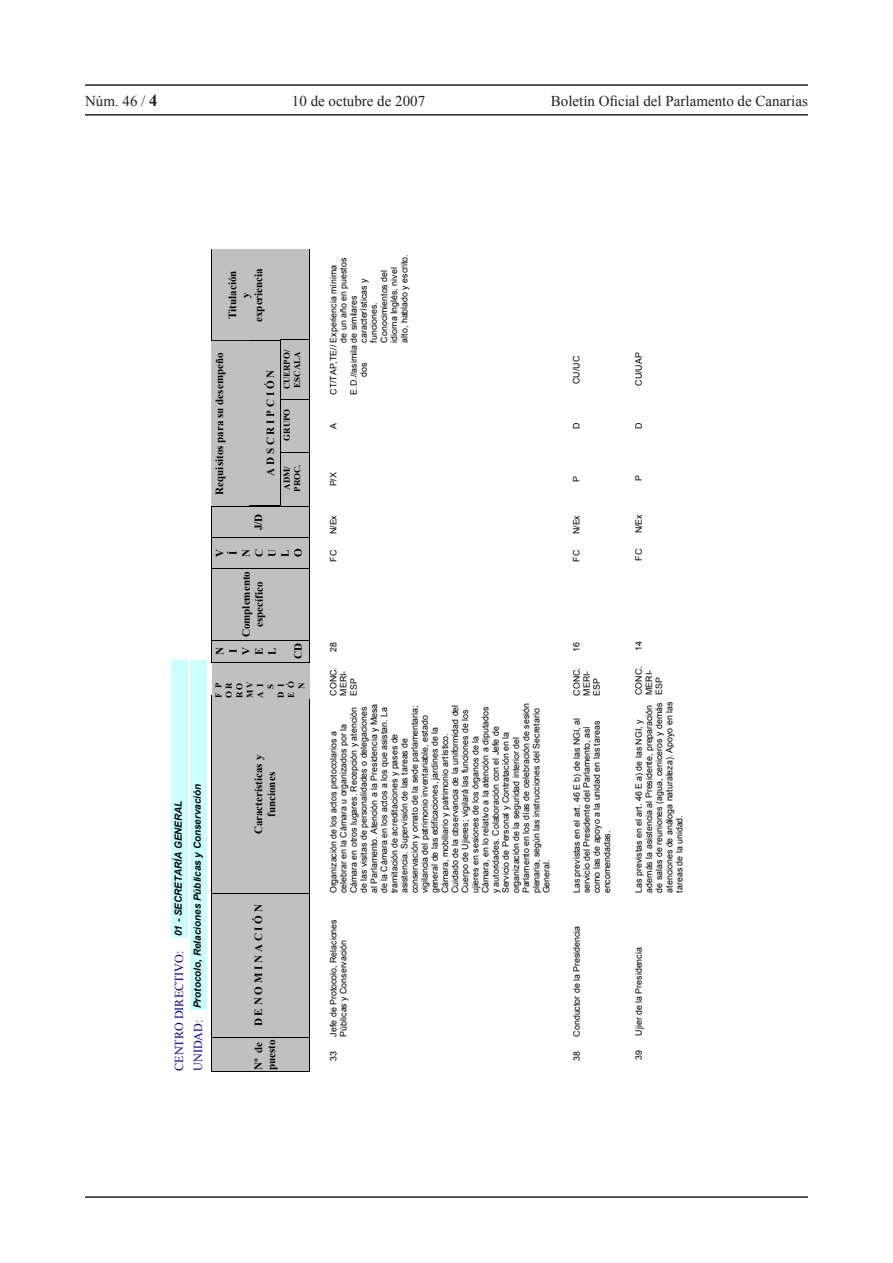
<style>
.page{position:relative;width:893px;height:1263px;background:#fff}
.page>*{position:absolute;margin:0;border:0;box-sizing:border-box;transform-origin:0 0}
.t1{font:15px "Times New Roman";color:#231f20}
.t2{font:12.15px "Times New Roman";letter-spacing:-.005em;color:#000080}
.t3{font:700 10.95px/13px "Times New Roman";color:#000}
.t4{font:italic 700 9.9px "Arial";letter-spacing:-.005em;color:#000}
.t5{font:8.85px/10.2px "Arial";color:#000}
.t6{font:700 8.85px/10.4px "Times New Roman";letter-spacing:-.005em;color:#000}
.s1{font-weight:700;font-size:16.5px}
.s2{font-family:"Times New Roman";font-weight:400;font-style:normal;font-size:12.15px;color:#000080}
</style>
<div class="page">
<hr style="left:85px;top:114px;width:723px;height:2px;background:#231f20">
<hr style="left:85px;top:84px;width:723px;height:2px;background:#231f20">
<hr style="left:85px;top:1196px;width:723px;height:2px;background:#231f20">
<div style="left:212px;top:1038px;width:97px;height:33px;background:#c0c0c0"></div>
<hr style="left:211px;top:1038px;width:1px;height:34px;background:#010000">
<hr style="left:211px;top:1038px;width:98px;height:1px;background:#010000">
<hr style="left:309px;top:1038px;width:1px;height:34px;background:#010000">
<hr style="left:211px;top:1071px;width:98px;height:1px;background:#010000">
<div style="left:212px;top:893px;width:97px;height:144px;background:#c0c0c0"></div>
<hr style="left:211px;top:893px;width:1px;height:144px;background:#010000">
<hr style="left:211px;top:893px;width:98px;height:1px;background:#010000">
<hr style="left:309px;top:893px;width:1px;height:144px;background:#010000">
<div style="left:212px;top:696px;width:97px;height:197px;background:#c0c0c0"></div>
<hr style="left:211px;top:696px;width:1px;height:197px;background:#010000">
<hr style="left:309px;top:696px;width:1px;height:197px;background:#010000">
<div style="left:212px;top:659px;width:98px;height:40px;background:#c0c0c0"></div>
<div style="left:212px;top:640px;width:98px;height:22px;background:#c0c0c0"></div>
<div style="left:212px;top:568px;width:98px;height:72px;background:#c0c0c0"></div>
<hr style="left:212px;top:640px;width:98px;height:1px;background:#010000">
<div style="left:212px;top:537px;width:98px;height:32px;background:#c0c0c0"></div>
<div style="left:212px;top:506px;width:97px;height:31px;background:#c0c0c0"></div>
<hr style="left:211px;top:506px;width:1px;height:31px;background:#010000">
<hr style="left:309px;top:506px;width:1px;height:31px;background:#010000">
<div style="left:212px;top:250px;width:97px;height:90px;background:#c0c0c0"></div>
<hr style="left:211px;top:249px;width:1px;height:91px;background:#010000">
<hr style="left:309px;top:249px;width:1px;height:91px;background:#010000">
<div style="left:212px;top:341px;width:38px;height:165px;background:#c0c0c0"></div>
<hr style="left:211px;top:341px;width:1px;height:165px;background:#010000">
<div style="left:190px;top:660px;width:17px;height:349px;background:#cff"></div>
<div style="left:250px;top:340px;width:31px;height:166px;background:#c0c0c0"></div>
<hr style="left:249px;top:505px;width:32px;height:1px;background:#010000">
<div style="left:280px;top:450px;width:29px;height:56px;background:#c0c0c0"></div>
<div style="left:280px;top:397px;width:29px;height:56px;background:#c0c0c0"></div>
<div style="left:280px;top:339px;width:29px;height:61px;background:#c0c0c0"></div>
<div style="left:171px;top:660px;width:17px;height:277px;background:#cff"></div>
<h1 class="t1" style="left:85px;top:91px;width:74px">Núm. 46 / <span class="s1">4</span></h1>
<h1 class="t1" style="left:292px;top:91px;width:135px">10 de octubre de 2007</h1>
<h1 class="t1" style="left:551px;top:91px;width:259px">Boletín Oficial del Parlamento de Canarias</h1>
<p class="t3" style="left:226px;top:322px;width:55px;text-align:center;rotate:-90deg">Titulación y experiencia</p>
<p class="t3" style="left:213px;top:495px;width:144px;rotate:-90deg">Requisitos para su desempeño</p>
<p class="t3" style="left:264px;top:476px;width:107px;rotate:-90deg">A D S C R I P C I Ó N</p>
<p class="t3" style="left:252px;top:530px;width:18px;rotate:-90deg">J/D</p>
<p class="t6" style="left:281px;top:389px;width:41px;rotate:-90deg">CUERPO/<br>ESCALA</p>
<p class="t6" style="left:281px;top:441px;width:33px;rotate:-90deg">GRUPO</p>
<p class="t6" style="left:281px;top:491px;width:29px;rotate:-90deg">ADM/<br>PROC.</p>
<p class="t3" style="left:213px;top:557px;width:10px;rotate:-90deg">V<br>Í<br>N<br>C<br>U<br>L<br>O</p>
<p class="t3" style="left:239px;top:637px;width:68px;text-align:center;rotate:-90deg">Complemento específico</p>
<p class="t3" style="left:213px;top:655px;width:9px;rotate:-90deg">N<br>I<br>V<br>E<br>L</p>
<p class="t3" style="left:291px;top:659px;width:17px;rotate:-90deg">CD</p>
<p class="t6" style="left:213px;top:698px;width:17px;rotate:-90deg">F P</p>
<p class="t6" style="left:224px;top:698px;width:17px;rotate:-90deg">O R</p>
<p class="t6" style="left:234px;top:698px;width:17px;rotate:-90deg">R O</p>
<p class="t6" style="left:244px;top:698px;width:18px;rotate:-90deg">M V</p>
<p class="t6" style="left:255px;top:698px;width:16px;rotate:-90deg">A I</p>
<p class="t6" style="left:265px;top:689px;width:6px;rotate:-90deg">S</p>
<p class="t6" style="left:275px;top:698px;width:16px;rotate:-90deg">D I</p>
<p class="t6" style="left:286px;top:698px;width:19px;rotate:-90deg">E Ó</p>
<p class="t6" style="left:296px;top:689px;width:8px;rotate:-90deg">N</p>
<p class="t4" style="left:172px;top:1071px;width:272px;rotate:-90deg"><span class="s2">CENTRO DIRECTIVO:</span> 01 - SECRETARÍA GENERAL</p>
<p class="t4" style="left:191px;top:1008px;width:226px;rotate:-90deg">Protocolo, Relaciones Públicas y Conservación</p>
<p class="t2" style="left:190px;top:1071px;width:53px;rotate:-90deg">UNIDAD:</p>
<p class="t3" style="left:252px;top:834px;width:81px;text-align:center;rotate:-90deg">Características y funciones</p>
<p class="t3" style="left:252px;top:1026px;width:124px;rotate:-90deg">D E N O M I N A C I Ó N</p>
<p class="t3" style="left:252px;top:1070px;width:32px;rotate:-90deg">Nº de puesto</p>
<p class="t5" style="left:338px;top:342px;width:86px;rotate:-90deg">de un año en puestos</p>
<p class="t5" style="left:359px;top:342px;width:90px;rotate:-90deg">características y funciones.<br>Conocimientos del idioma Inglés, nivel alto, hablado y escrito.</p>
<p class="t5" style="left:328px;top:395px;width:131px;rotate:-90deg">CT/TAP,TE// Experiencia mínima</p>
<p class="t5" style="left:349px;top:377px;width:83px;text-indent:-18px;rotate:-90deg">E.D.//asimila de similares dos</p>
<p class="t5" style="left:328px;top:429px;width:7px;rotate:-90deg">A</p>
<p class="t5" style="left:328px;top:486px;width:16px;rotate:-90deg">P/X</p>
<p class="t5" style="left:328px;top:534px;width:21px;rotate:-90deg">N/Ex</p>
<p class="t5" style="left:328px;top:562px;width:13px;rotate:-90deg">FC</p>
<p class="t5" style="left:571px;top:384px;width:29px;rotate:-90deg">CU/UC</p>
<p class="t5" style="left:634px;top:386px;width:35px;rotate:-90deg">CU/UAP</p>
<p class="t5" style="left:571px;top:429px;width:8px;rotate:-90deg">D</p>
<p class="t5" style="left:634px;top:428px;width:8px;rotate:-90deg">D</p>
<p class="t5" style="left:571px;top:482px;width:7px;rotate:-90deg">P</p>
<p class="t5" style="left:634px;top:481px;width:7px;rotate:-90deg">P</p>
<p class="t5" style="left:571px;top:534px;width:21px;rotate:-90deg">N/Ex</p>
<p class="t5" style="left:634px;top:533px;width:21px;rotate:-90deg">N/Ex</p>
<p class="t3" style="left:571px;top:556px;width:9px;rotate:-90deg">U</p>
<p class="t5" style="left:571px;top:562px;width:13px;rotate:-90deg">FC</p>
<p class="t5" style="left:634px;top:561px;width:13px;rotate:-90deg">FC</p>
<p class="t5" style="left:328px;top:651px;width:11px;rotate:-90deg">28</p>
<p class="t5" style="left:571px;top:651px;width:11px;rotate:-90deg">16</p>
<p class="t3" style="left:571px;top:654px;width:9px;rotate:-90deg">L</p>
<p class="t5" style="left:634px;top:651px;width:11px;rotate:-90deg">14</p>
<p class="t5" style="left:328px;top:696px;width:30px;rotate:-90deg">CONC.<br>MERI-<br>ESP</p>
<p class="t5" style="left:571px;top:696px;width:30px;rotate:-90deg">CONC.<br>MERI-<br>ESP</p>
<p class="t6" style="left:570px;top:697px;width:19px;text-align:center;rotate:-90deg">S<br>D I<br>E Ó</p>
<p class="t5" style="left:634px;top:695px;width:30px;rotate:-90deg">CONC.<br>MERI-<br>ESP</p>
<p class="t5" style="left:328px;top:893px;width:192px;rotate:-90deg">Organización de los actos protocolarios a celebrar en la Cámara u organizados por la Cámara en otros lugares. Recepción y atención de las visitas de personalidades o delegaciones al Parlamento. Atención a la Presidencia y Mesa de la Cámara en los actos a los que asistan. La tramitación de acreditaciones y pases de asistencia. Supervisión de las tareas de conservación y ornato de la sede parlamentaria; vigilancia del patrimonio inventariable, estado general de las edificaciones, jardines de la Cámara, mobiliario y patrimonio artístico.<br>Cuidado de la observancia de la uniformidad del Cuerpo de Ujieres; vigilará las funciones de los ujieres en sesiones de los órganos de la Cámara, en lo relativo a la atención a diputados y autoridades. Colaboración con el Jefe de Servicio de Personal y Contratación en la organización de la seguridad interior del Parlamento en los días de celebración de sesión plenaria, según las instrucciones del Secretario General.</p>
<p class="t5" style="left:572px;top:893px;width:177px;rotate:-90deg">Las previstas en el art. 46 E b) de las NGI, al servicio del Presidente del Parlamento, así como las de apoyo a la unidad en las tareas encomendadas.</p>
<p class="t3" style="left:570px;top:816px;width:46px;rotate:-90deg">funciones</p>
<p class="t5" style="left:634px;top:892px;width:192px;rotate:-90deg">Las previstas en el art. 46 E a) de las NGI, y además la asistencia al Presidente, preparación de salas de reuniones (agua, ceniceros y demás atenciones de análoga naturaleza). Apoyo en las tareas de la unidad.</p>
<p class="t5" style="left:328px;top:1036px;width:119px;rotate:-90deg">Jefe de Protocolo, Relaciones<br>Públicas y Conservación</p>
<p class="t5" style="left:572px;top:1036px;width:112px;rotate:-90deg">Conductor de la Presidencia</p>
<p class="t5" style="left:634px;top:1036px;width:90px;rotate:-90deg">Ujier de la Presidencia</p>
<p class="t5" style="left:328px;top:1061px;width:11px;rotate:-90deg">33</p>
<p class="t3" style="left:570px;top:1069px;width:32px;rotate:-90deg">puesto</p>
<p class="t5" style="left:572px;top:1061px;width:11px;rotate:-90deg">38</p>
<p class="t5" style="left:634px;top:1060px;width:11px;rotate:-90deg">39</p>
</div>
